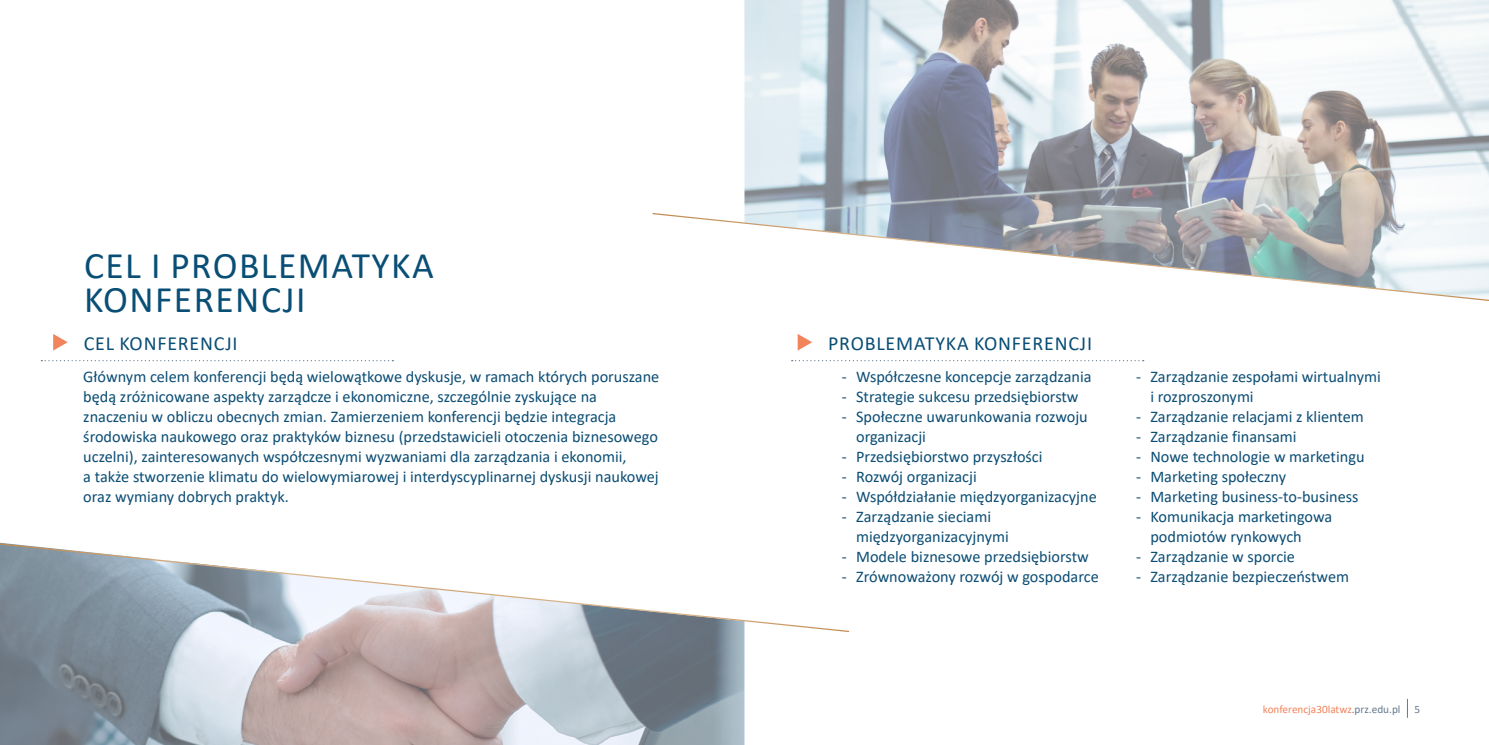
<style>
.page{position:relative;width:1489px;height:745px;background:#fff}
.page>*{position:absolute;margin:0;border:0;box-sizing:border-box;transform-origin:0 0}
.Body_headers_H1{font:37.5px/33.8px "Calibri";letter-spacing:.04em;color:#094e75}
.Body_headers_H2{font:20px "Calibri";letter-spacing:.04em;color:#094e75}
.Wypunktowanie{font:16.25px/20px "Calibri";color:#0b4d74}
.Body_Text{font:16.25px/20px "Calibri";color:#0b4d74}
.t1{font:11.25px "Calibri";color:#f2845c}
.s1{color:#657a8f}
</style>
<div class="page">
<img style="left:744px;top:0;width:744px;height:212px">
<svg style="left:791px;top:360px;width:352px;height:1px"></svg>
<svg style="left:797px;top:334px;width:15px;height:16px"></svg>
<svg style="left:652px;top:212px;width:836px;height:89px"></svg>
<img style="left:0;top:632px;width:744px;height:112px">
<svg style="left:41px;top:360px;width:352px;height:1px"></svg>
<svg style="left:53px;top:334px;width:15px;height:16px"></svg>
<svg style="left:0;top:542px;width:850px;height:90px"></svg>
<h1 class="Body_headers_H1" style="left:84px;top:248px;width:351px">CEL I PROBLEMATYKA<br>KONFERENCJI</h1>
<h2 class="Body_headers_H2" style="left:84px;top:329px;width:155px">CEL KONFERENCJI</h2>
<p class="Body_Text" style="left:83px;top:366px;width:577px">Głównym celem konferencji będą wielowątkowe dyskusje, w ramach których poruszane będą zróżnicowane aspekty zarządcze i ekonomiczne, szczególnie zyskujące na znaczeniu w obliczu obecnych zmian. Zamierzeniem konferencji będzie integracja środowiska naukowego oraz praktyków biznesu (przedstawicieli otoczenia biznesowego uczelni), zainteresowanych współczesnymi wyzwaniami dla zarządzania i ekonomii,<br>a także stworzenie klimatu do wielowymiarowej i interdyscyplinarnej dyskusji naukowej oraz wymiany dobrych praktyk.</p>
<h2 class="Body_headers_H2" style="left:828px;top:329px;width:265px">PROBLEMATYKA KONFERENCJI</h2>
<p class="Wypunktowanie" style="left:842px;top:366px;width:251px">- Współczesne koncepcje zarządzania</p>
<p class="Wypunktowanie" style="left:842px;top:386px;width:238px">- Strategie sukcesu przedsiębiorstw</p>
<p class="Wypunktowanie" style="left:856px;top:406px;width:233px;text-indent:-14px">- Społeczne uwarunkowania rozwoju organizacji</p>
<p class="Wypunktowanie" style="left:842px;top:446px;width:202px">- Przedsiębiorstwo przyszłości</p>
<p class="Wypunktowanie" style="left:842px;top:466px;width:136px">- Rozwój organizacji</p>
<p class="Wypunktowanie" style="left:842px;top:486px;width:256px">- Współdziałanie międzyorganizacyjne</p>
<p class="Wypunktowanie" style="left:856px;top:506px;width:154px;text-indent:-14px">- Zarządzanie sieciami międzyorganizacyjnymi</p>
<p class="Wypunktowanie" style="left:842px;top:546px;width:248px">- Modele biznesowe przedsiębiorstw</p>
<p class="Wypunktowanie" style="left:842px;top:566px;width:258px">- Zrównoważony rozwój w gospodarce</p>
<p class="Wypunktowanie" style="left:1150px;top:366px;width:232px;text-indent:-14px">- Zarządzanie zespołami wirtualnymi i rozproszonymi</p>
<p class="Wypunktowanie" style="left:1136px;top:406px;width:229px">- Zarządzanie relacjami z klientem</p>
<p class="Wypunktowanie" style="left:1136px;top:426px;width:162px">- Zarządzanie finansami</p>
<p class="Wypunktowanie" style="left:1136px;top:446px;width:230px">- Nowe technologie w marketingu</p>
<p class="Wypunktowanie" style="left:1136px;top:466px;width:151px">- Marketing społeczny</p>
<p class="Wypunktowanie" style="left:1136px;top:486px;width:224px">- Marketing business-to-business</p>
<p class="Wypunktowanie" style="left:1150px;top:506px;width:183px;text-indent:-14px">- Komunikacja marketingowa podmiotów rynkowych</p>
<p class="Wypunktowanie" style="left:1136px;top:546px;width:160px">- Zarządzanie w sporcie</p>
<p class="Wypunktowanie" style="left:1136px;top:566px;width:214px">- Zarządzanie bezpieczeństwem</p>
<p class="t1" style="left:1262px;top:700px;width:159px">konferencja30latwz<span class="s1">.prz.edu.pl 5</span></p>
</div>
